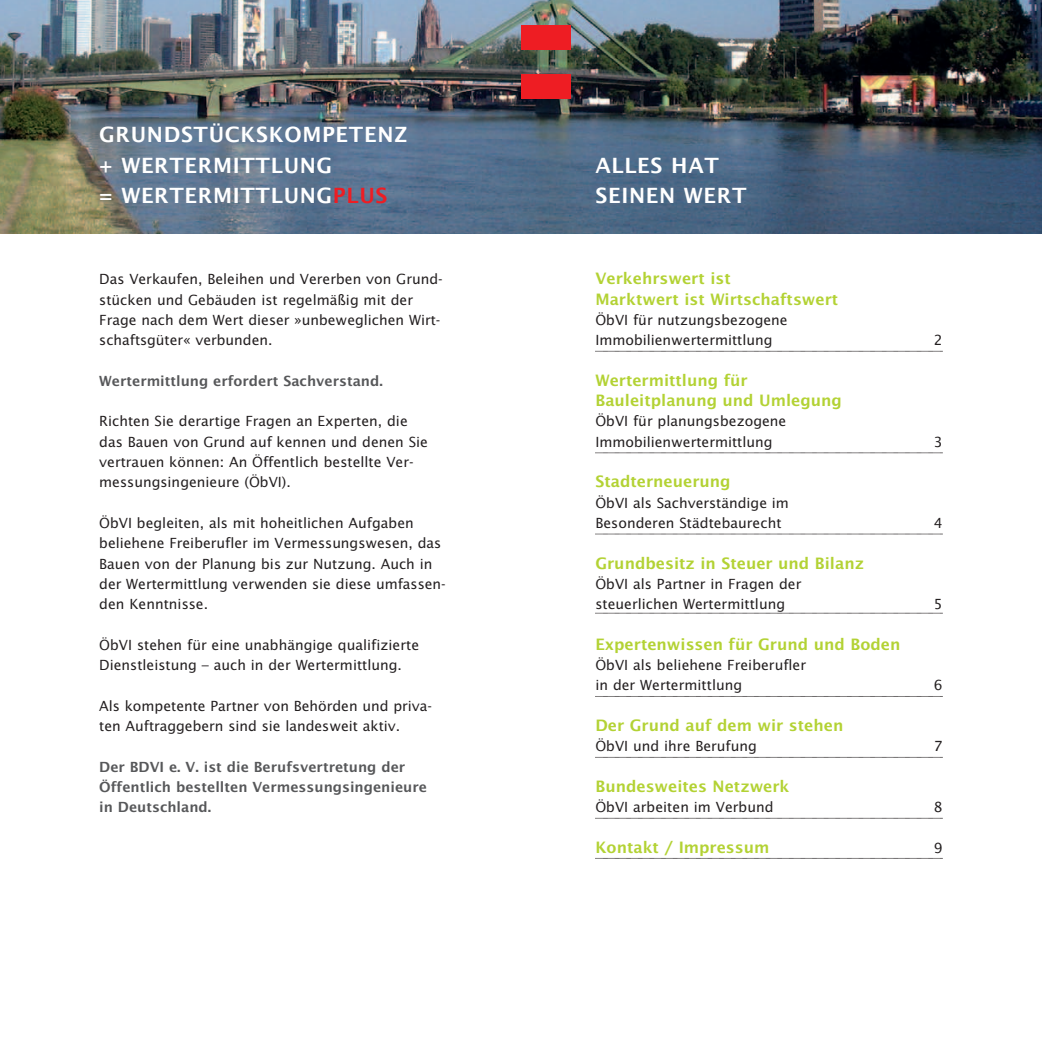
<style>
.page{position:relative;width:1042px;height:1042px;background:#fff}
.page>*{position:absolute;margin:0;border:0;box-sizing:border-box;transform-origin:0 0}
.t1{font:600 21px/30.4px "Lucida Sans";letter-spacing:.03em;color:#fff}
.t2{font:600 15.75px/20.3px "Lucida Sans";color:#b3d234}
.t3{font:14px/20.3px "Lucida Sans";color:#231f20}
.t4{font:600 14px/20.3px "Lucida Sans";color:#57585a}
.s1{color:#ee1d23}
</style>
<div class="page">
<img style="left:0;top:0;width:1042px;height:233px">
<svg style="left:595px;top:351px;width:348px;height:1px"></svg>
<svg style="left:595px;top:452px;width:348px;height:1px"></svg>
<svg style="left:595px;top:534px;width:348px;height:1px"></svg>
<svg style="left:595px;top:613px;width:348px;height:1px"></svg>
<svg style="left:595px;top:696px;width:348px;height:1px"></svg>
<svg style="left:595px;top:757px;width:348px;height:1px"></svg>
<svg style="left:595px;top:818px;width:348px;height:1px"></svg>
<svg style="left:595px;top:858px;width:348px;height:1px"></svg>
<div style="left:521px;top:25px;width:49px;height:25px;background:#ee1d23"></div>
<div style="left:521px;top:74px;width:49px;height:25px;background:#ee1d23"></div>
<h1 class="t1" style="left:99px;top:121px;width:310px">GRUNDSTÜCKSKOMPETENZ + WERTERMITTLUNG<br>= WERTERMITTLUNG<span class="s1">PLUS</span></h1>
<p class="t3" style="left:99px;top:270px;width:345px">Das Verkaufen, Beleihen und Vererben von Grund&shy;stücken und Gebäuden ist regelmäßig mit der Frage nach dem Wert dieser »unbeweglichen Wirt&shy;schaftsgüter« verbunden.</p>
<p class="t4" style="left:99px;top:371px;width:285px">Wertermittlung erfordert Sachverstand.</p>
<p class="t3" style="left:99px;top:412px;width:330px">Richten Sie derartige Fragen an Experten, die das Bauen von Grund auf kennen und denen Sie vertrauen können: An Öffentlich bestellte Ver&shy;messungsingenieure (ÖbVI).</p>
<p class="t3" style="left:99px;top:514px;width:348px">ÖbVI begleiten, als mit hoheitlichen Aufgaben beliehene Freiberufler im Vermessungswesen, das Bauen von der Planung bis zur Nutzung. Auch in der Wertermittlung verwenden sie diese umfassen&shy;den Kenntnisse.</p>
<p class="t3" style="left:99px;top:635px;width:321px">ÖbVI stehen für eine unabhängige qualifizierte<br>Dienstleistung – auch in der Wertermittlung.</p>
<p class="t3" style="left:99px;top:696px;width:334px">Als kompetente Partner von Behörden und priva&shy;ten Auftraggebern sind sie landesweit aktiv.</p>
<p class="t4" style="left:99px;top:757px;width:329px">Der BDVI e. V. ist die Berufsvertretung der<br>Öffentlich bestellten Vermessungsingenieure in Deutschland.</p>
<h1 class="t1" style="left:595px;top:151px;width:153px">ALLES HAT<br>SEINEN WERT</h1>
<p class="t2" style="left:595px;top:269px;width:244px">Verkehrswert ist<br>Marktwert ist Wirtschaftswert</p>
<p class="t3" style="left:595px;top:311px;width:194px">ÖbVI für nutzungsbezogene<br>Immobilienwertermittlung</p>
<p class="t2" style="left:595px;top:371px;width:248px">Wertermittlung für<br>Bauleitplanung und Umlegung</p>
<p class="t3" style="left:595px;top:412px;width:192px">ÖbVI für planungsbezogene<br>Immobilienwertermittlung</p>
<p class="t2" style="left:595px;top:472px;width:137px">Stadterneuerung</p>
<p class="t3" style="left:595px;top:493px;width:195px">ÖbVI als Sachverständige im<br>Besonderen Städtebaurecht</p>
<p class="t2" style="left:595px;top:553px;width:270px">Grundbesitz in Steuer und Bilanz</p>
<p class="t3" style="left:595px;top:575px;width:207px">ÖbVI als Partner in Fragen der steuerlichen Wertermittlung</p>
<p class="t2" style="left:595px;top:635px;width:306px">Expertenwissen für Grund und Boden</p>
<p class="t3" style="left:595px;top:656px;width:212px">ÖbVI als beliehene Freiberufler in der Wertermittlung</p>
<p class="t3" style="left:934px;top:331px;width:10px">2</p>
<p class="t3" style="left:934px;top:432px;width:10px">3</p>
<p class="t3" style="left:934px;top:514px;width:10px">4</p>
<p class="t3" style="left:934px;top:595px;width:10px">5</p>
<p class="t3" style="left:934px;top:676px;width:10px">6</p>
<p class="t2" style="left:595px;top:716px;width:249px">Der Grund auf dem wir stehen</p>
<p class="t3" style="left:595px;top:737px;width:163px">ÖbVI und ihre Berufung</p>
<p class="t3" style="left:934px;top:737px;width:10px">7</p>
<p class="t2" style="left:595px;top:777px;width:196px">Bundesweites Netzwerk</p>
<p class="t3" style="left:595px;top:798px;width:180px">ÖbVI arbeiten im Verbund</p>
<p class="t3" style="left:934px;top:798px;width:10px">8</p>
<p class="t2" style="left:595px;top:838px;width:175px">Kontakt / Impressum</p>
<p class="t3" style="left:934px;top:838px;width:10px">9</p>
</div>
